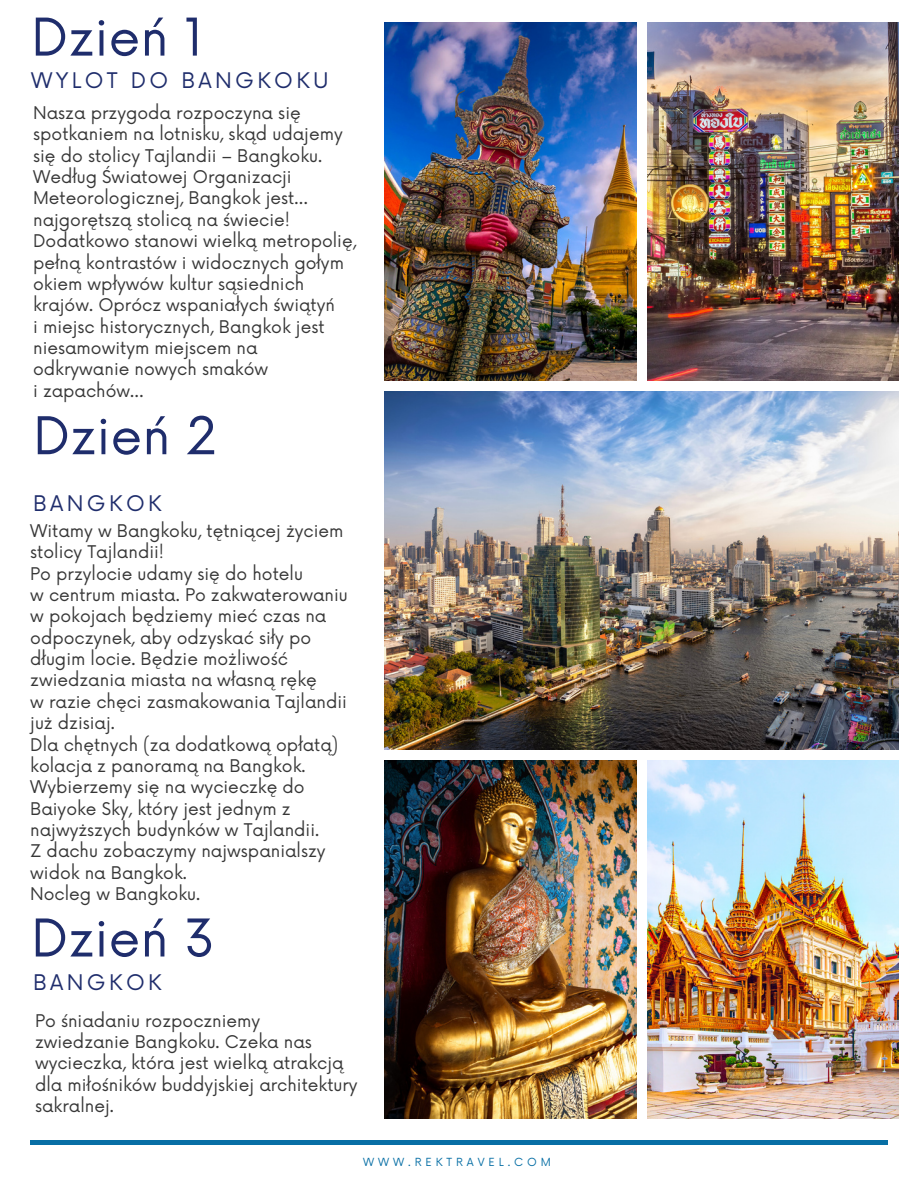
<style>
.page{position:relative;width:918px;height:1188px;background:#fff}
.page>*{position:absolute;margin:0;border:0;box-sizing:border-box;transform-origin:0 0}
.t1{font:50.7px "Now";color:#1f2d6c}
.t2{font:21px "Now";letter-spacing:.16em;color:#1f2d6c}
.t3{font:17.1px/21.3px "Now";color:#373737}
.t4{font:10.95px "Now";letter-spacing:.36em;color:#086fa5}
</style>
<div class="page">
<img style="left:385px;top:22px;width:252px;height:358px">
<img style="left:648px;top:22px;width:251px;height:358px">
<img style="left:385px;top:391px;width:514px;height:358px">
<img style="left:385px;top:760px;width:252px;height:358px">
<img style="left:648px;top:760px;width:251px;height:358px">
<hr style="left:30px;top:1141px;width:857px;height:3px;background:#086fa5">
<h1 class="t1" style="left:31px;top:-4px;width:174px">Dzień 1</h1>
<p class="t2" style="left:31px;top:64px;width:299px">WYLOT DO BANGKOKU</p>
<p class="t3" style="left:33px;top:101px;width:325px">Nasza przygoda rozpoczyna się spotkaniem na lotnisku, skąd udajemy się do stolicy Tajlandii – Bangkoku.<br>Według Światowej Organizacji<br>Meteorologicznej, Bangkok jest… najgorętszą stolicą na świecie!<br>Dodatkowo stanowi wielką metropolię, pełną kontrastów i widocznych gołym okiem wpływów kultur sąsiednich krajów. Oprócz wspaniałych świątyń<br>i miejsc historycznych, Bangkok jest niesamowitym miejscem na odkrywanie nowych smaków<br>i zapachów…</p>
<h1 class="t1" style="left:33px;top:395px;width:185px">Dzień 2</h1>
<p class="t2" style="left:33px;top:486px;width:130px">BANGKOK</p>
<p class="t3" style="left:30px;top:519px;width:319px">Witamy w Bangkoku, tętniącej życiem stolicy Tajlandii!<br>Po przylocie udamy się do hotelu<br>w centrum miasta. Po zakwaterowaniu w pokojach będziemy mieć czas na odpoczynek, aby odzyskać siły po długim locie. Będzie możliwość zwiedzania miasta na własną rękę<br>w razie chęci zasmakowania Tajlandii już dzisiaj.<br>Dla chętnych (za dodatkową opłatą) kolacja z panoramą na Bangkok.<br>Wybierzemy się na wycieczkę do<br>Baiyoke Sky, który jest jednym z najwyższych budynków w Tajlandii.<br>Z dachu zobaczymy najwspanialszy widok na Bangkok.<br>Nocleg w Bangkoku.</p>
<h1 class="t1" style="left:31px;top:897px;width:185px">Dzień 3</h1>
<p class="t2" style="left:33px;top:966px;width:130px">BANGKOK</p>
<p class="t3" style="left:35px;top:1009px;width:324px">Po śniadaniu rozpoczniemy zwiedzanie Bangkoku. Czeka nas wycieczka, która jest wielką atrakcją dla miłośników buddyjskiej architektury sakralnej.</p>
<p class="t4" style="left:363px;top:1154px;width:189px">WWW.REKTRAVEL.COM</p>
</div>
